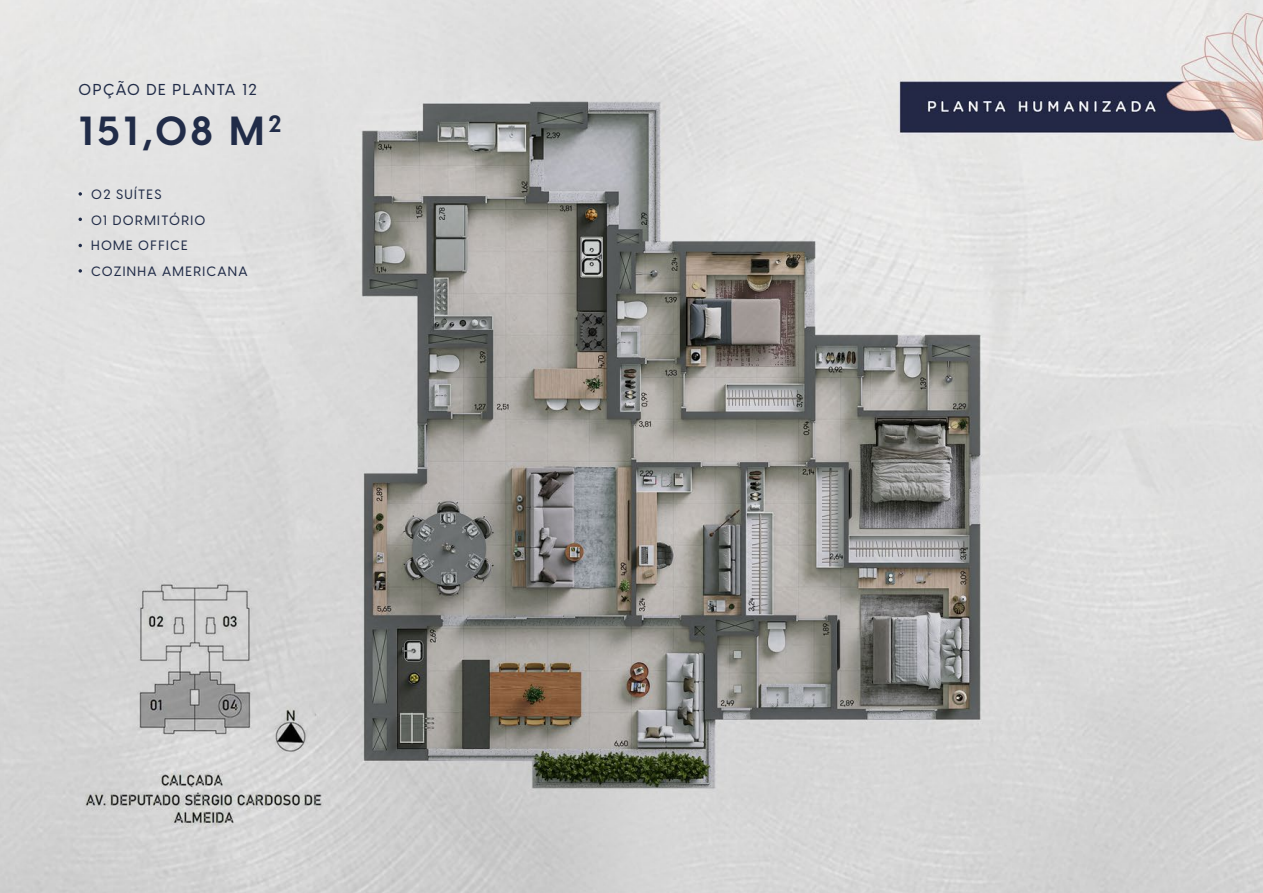
<style>
.page{position:relative;width:1263px;height:893px;background:#fff}
.page>*{position:absolute;margin:0;border:0;box-sizing:border-box;transform-origin:0 0}
.t1{font:700 40.05px "Visby CF";color:#212c48}
.t2{font:500 15.6px "Visby CF";letter-spacing:.1em;color:#212c48}
.t3{font:500 13.35px/25.7px "Visby CF";letter-spacing:.1em;color:#212c48}
</style>
<div class="page">
<img style="left:0;top:0;width:1263px;height:893px">
<svg style="left:79px;top:192px;width:3px;height:4px"></svg>
<svg style="left:79px;top:269px;width:3px;height:4px"></svg>
<p class="t2" style="left:79px;top:80px;width:180px">OPÇÃO DE PLANTA 12</p>
<h1 class="t1" style="left:79px;top:105px;width:204px">151,08 M<sup>2</sup></h1>
<p class="t3" style="left:91px;top:181px;width:158px">02 SUÍTES<br>01 DORMITÓRIO<br>HOME OFFICE<br>COZINHA AMERICANA</p>
</div>
